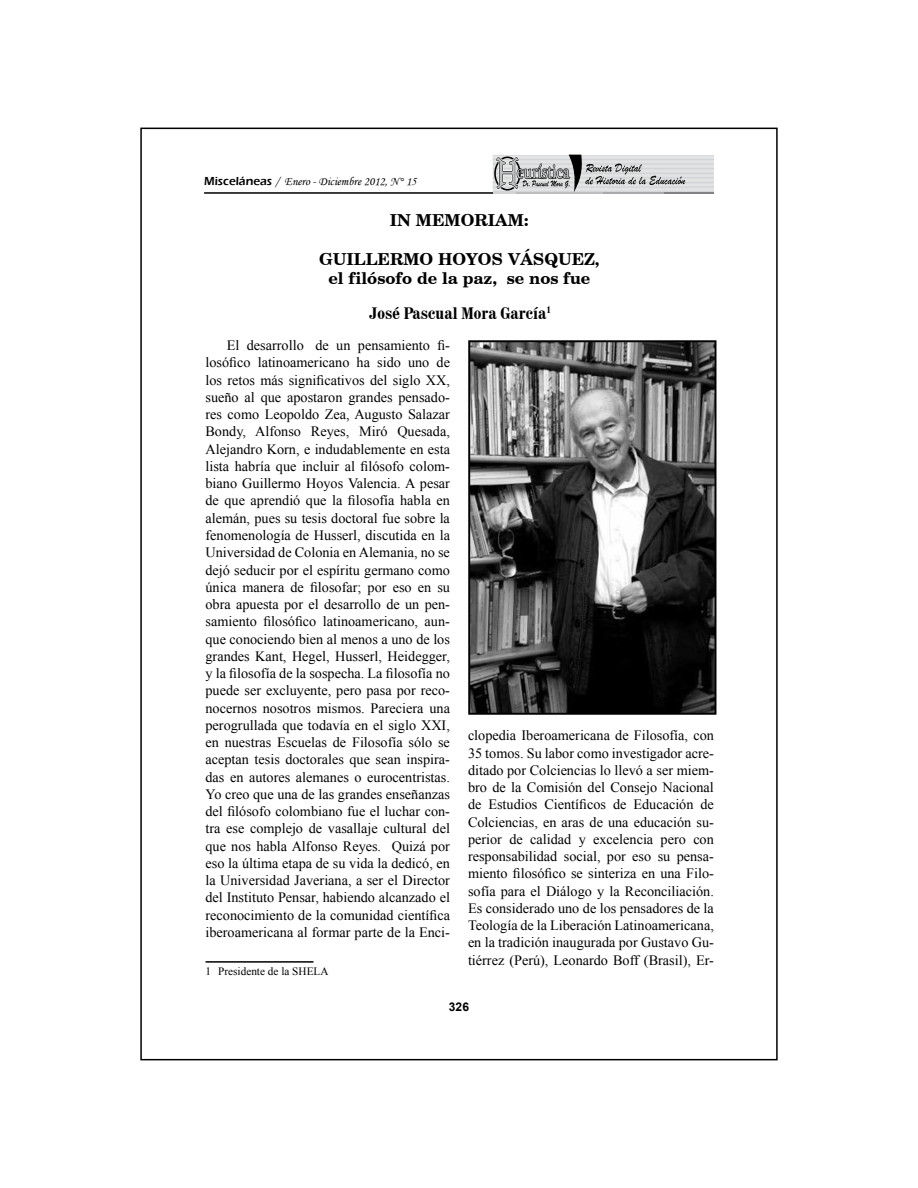
<style>
.page{position:relative;width:918px;height:1188px;background:#fff}
.page>*{position:absolute;margin:0;border:0;box-sizing:border-box;transform-origin:0 0}
.t1{font:700 16.5px/19.5px "Century Schoolbook BT";color:#000;text-align:center}
.t2{font:700 condensed 16.5px "Century 725 BT";color:#000}
.t3{font:14.25px/17.2px "Times New Roman";color:#000;text-align:justify}
.t4{font:12px "Monotype Corsiva";color:#000}
.t5{font:700 12px "Arial";color:#000}
.t6{font:11.25px "Times New Roman";color:#000}
.s1{font-family:"Eras ITC";font-weight:600}
</style>
<div class="page">
<hr style="left:204px;top:192px;width:510px;height:2px;background:#000">
<hr style="left:493px;top:155px;width:221px;height:1px;background:#d1d3d4">
<hr style="left:493px;top:157px;width:221px;height:1px;background:#d1d3d4">
<hr style="left:493px;top:158px;width:221px;height:1px;background:#d1d3d4">
<hr style="left:493px;top:159px;width:221px;height:1px;background:#d1d3d4">
<hr style="left:493px;top:161px;width:221px;height:1px;background:#d1d3d4">
<hr style="left:493px;top:162px;width:221px;height:1px;background:#d1d3d4">
<hr style="left:493px;top:163px;width:221px;height:1px;background:#d1d3d4">
<hr style="left:493px;top:164px;width:221px;height:1px;background:#d1d3d4">
<hr style="left:493px;top:166px;width:221px;height:1px;background:#d1d3d4">
<hr style="left:493px;top:167px;width:221px;height:1px;background:#d1d3d4">
<hr style="left:493px;top:168px;width:221px;height:1px;background:#d1d3d4">
<hr style="left:493px;top:169px;width:221px;height:1px;background:#d1d3d4">
<hr style="left:493px;top:171px;width:221px;height:1px;background:#d1d3d4">
<hr style="left:493px;top:172px;width:221px;height:1px;background:#d1d3d4">
<hr style="left:493px;top:173px;width:221px;height:1px;background:#d1d3d4">
<hr style="left:493px;top:175px;width:221px;height:1px;background:#d1d3d4">
<hr style="left:493px;top:176px;width:221px;height:1px;background:#d1d3d4">
<hr style="left:493px;top:177px;width:221px;height:1px;background:#d1d3d4">
<hr style="left:493px;top:178px;width:221px;height:1px;background:#d1d3d4">
<hr style="left:493px;top:180px;width:221px;height:1px;background:#d1d3d4">
<hr style="left:493px;top:181px;width:221px;height:1px;background:#d1d3d4">
<hr style="left:493px;top:182px;width:221px;height:1px;background:#d1d3d4">
<hr style="left:493px;top:184px;width:221px;height:1px;background:#d1d3d4">
<hr style="left:493px;top:185px;width:221px;height:1px;background:#d1d3d4">
<hr style="left:493px;top:186px;width:221px;height:1px;background:#d1d3d4">
<hr style="left:493px;top:187px;width:221px;height:1px;background:#d1d3d4">
<hr style="left:493px;top:189px;width:221px;height:1px;background:#d1d3d4">
<hr style="left:493px;top:190px;width:221px;height:1px;background:#d1d3d4">
<hr style="left:493px;top:191px;width:221px;height:1px;background:#d1d3d4">
<hr style="left:516px;top:192px;width:88px;height:2px;background:#bcbec0">
<hr style="left:604px;top:192px;width:61px;height:2px;background:#a7a9ac">
<hr style="left:665px;top:192px;width:49px;height:2px;background:#808285">
<hr style="left:493px;top:192px;width:23px;height:2px;background:#d1d3d4">
<div style="left:494px;top:157px;width:27px;height:34px;border:2px solid #000;border-radius:50%"></div>
<svg style="left:495px;top:154px;width:190px;height:38px"></svg>
<hr style="left:205px;top:961px;width:108px;height:2px;background:#000">
<img style="left:471px;top:343px;width:242px;height:369px">
<div style="left:468px;top:340px;width:248px;height:375px;border:2px solid #000"></div>
<p class="t4" style="left:204px;top:174px;width:214px"><span class="s1">Misceláneas</span> / Enero - Diciembre 2012, N° 15</p>
<p class="t1" style="left:390px;top:210px;width:141px">IN MEMORIAM:</p>
<p class="t1" style="left:319px;top:249px;width:282px">GUILLERMO HOYOS VÁSQUEZ, el filósofo de la paz, se nos fue</p>
<p class="t2" style="left:369px;top:303px;width:183px">José Pascual Mora García<sup>1</sup></p>
<p class="t3" style="left:205px;top:337px;width:246px;text-indent:21px">El desarrollo<sup>1</sup> de un pensamiento fi&shy;losófico latinoamericano ha sido uno de los retos más significativos del siglo XX, sueño al que apostaron grandes pensado&shy;res como Leopoldo Zea, Augusto Salazar Bondy, Alfonso Reyes, Miró Quesada, Alejandro Korn, e indudablemente en esta lista habría que incluir al filósofo colom&shy;biano Guillermo Hoyos Valencia. A pesar de que aprendió que la filosofía habla en alemán, pues su tesis doctoral fue sobre la fenomenología de Husserl, discutida en la Universidad de Colonia en Alemania, no se dejó seducir por el espíritu germano como única manera de filosofar; por eso en su obra apuesta por el desarrollo de un pen&shy;samiento filosófico latinoamericano, aun&shy;que conociendo bien al menos a uno de los grandes Kant, Hegel, Husserl, Heidegger, y la filosofía de la sospecha. La filosofía no puede ser excluyente, pero pasa por reco&shy;nocernos nosotros mismos. Pareciera una perogrullada que todavía en el siglo XXI, en nuestras Escuelas de Filosofía sólo se aceptan tesis doctorales que sean inspira&shy;das en autores alemanes o eurocentristas.<br>Yo creo que una de las grandes enseñanzas del filósofo colombiano fue el luchar con&shy;tra ese complejo de vasallaje cultural del que nos habla Alfonso Reyes. Quizá por eso la última etapa de su vida la dedicó, en la Universidad Javeriana, a ser el Director del Instituto Pensar, habiendo alcanzado el reconocimiento de la comunidad científica iberoamericana al formar parte de la Enci-</p>
<p class="t6" style="left:205px;top:964px;width:125px">1 Presidente de la SHELA</p>
<p class="t3" style="left:468px;top:727px;width:247px">clopedia Iberoamericana de Filosofía, con 35 tomos. Su labor como investigador acre&shy;ditado por Colciencias lo llevó a ser miem&shy;bro de la Comisión del Consejo Nacional de Estudios Científicos de Educación de Colciencias, en aras de una educación su&shy;perior de calidad y excelencia pero con responsabilidad social, por eso su pensa&shy;miento filosófico se sinteriza en una Filo&shy;sofía para el Diálogo y la Reconciliación.<br>Es considerado uno de los pensadores de la Teología de la Liberación Latinoamericana, en la tradición inaugurada por Gustavo Gu&shy;tiérrez (Perú), Leonardo Boff (Brasil), Er-</p>
<p class="t5" style="left:449px;top:999px;width:22px">326</p>
</div>
